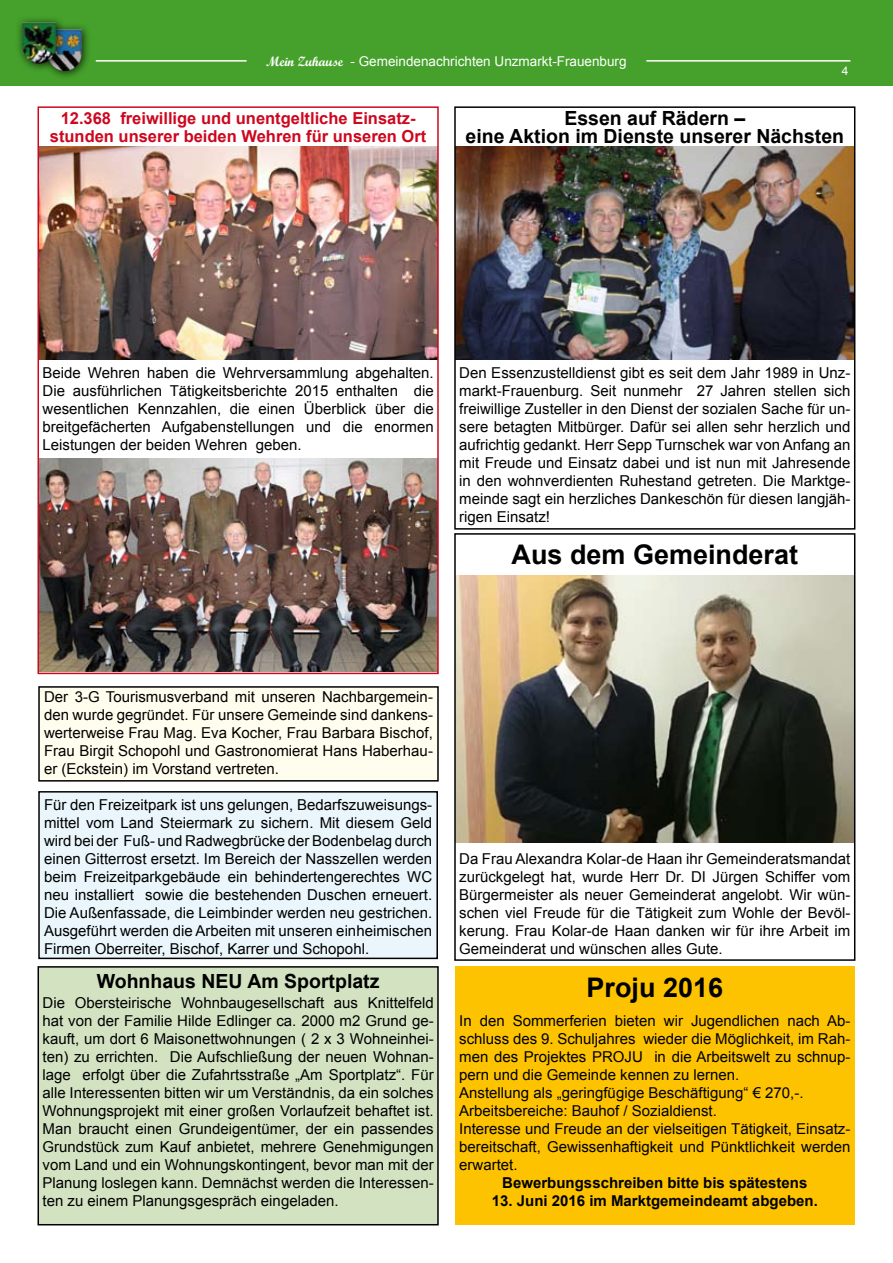
<style>
.page{position:relative;width:893px;height:1263px;background:#fff}
.page>*{position:absolute;margin:0;border:0;box-sizing:border-box;transform-origin:0 0}
.t1{font:700 27px "Arial";color:#000}
.t2{font:700 19.5px/18px "Arial";color:#000;text-align:center}
.t3{font:700 16.5px/18px "Arial";color:#cd071e;text-align:center}
.t4{font:15px/18px "Arial";color:#000;text-align:justify}
.t5{font:700 15px "Arial";color:#000}
.t6{font:13.5px "Arial";color:#fff}
.t7{font:12px "Arial";color:#fff}
.s1{font-family:"Script MT Bold"}
</style>
<div class="page">
<div style="left:0;top:0;width:893px;height:85px;background:#45a12b"></div>
<hr style="left:96px;top:60px;width:754px;height:2px;background:#fff">
<div style="left:247px;top:52px;width:399px;height:18px;background:#45a12b"></div>
<div style="left:41px;top:22px;width:50px;height:58px;background:#000;opacity:.75"></div>
<img style="left:65px;top:29px;width:17px;height:42px">
<div style="left:15px;top:16px;width:50px;height:56px;background:#000;opacity:.75"></div>
<img style="left:22px;top:23px;width:34px;height:41px">
<div style="left:38px;top:966px;width:401px;height:259px;background:#d3e3c2;border:2px solid #000"></div>
<div style="left:455px;top:966px;width:400px;height:259px;background:#fdc300"></div>
<img style="left:457px;top:575px;width:395px;height:267px">
<img style="left:457px;top:146px;width:395px;height:213px">
<div style="left:39px;top:687px;width:399px;height:94px;background:#fffded"></div>
<div style="left:38px;top:686px;width:401px;height:95px;border:2px solid #000"></div>
<div style="left:39px;top:792px;width:398px;height:166px;background:#eaf6fc"></div>
<div style="left:38px;top:791px;width:400px;height:168px;border:2px solid #000"></div>
<img style="left:41px;top:146px;width:395px;height:213px">
<img style="left:41px;top:459px;width:395px;height:212px">
<div style="left:38px;top:106px;width:401px;height:568px;border:2px solid #cd071e"></div>
<div style="left:454px;top:106px;width:401px;height:424px;border:2px solid #000"></div>
<div style="left:454px;top:533px;width:401px;height:428px;border:2px solid #000"></div>
<p class="t6" style="left:266px;top:52px;width:362px"><span class="s1">Mein Zuhause</span> - Gemeindenachrichten Unzmarkt-Frauenburg</p>
<p class="t7" style="left:842px;top:63px;width:8px">4</p>
<p class="t3" style="left:50px;top:109px;width:378px">12.368 freiwillige und unentgeltliche Einsatz&shy;stunden unserer beiden Wehren für unseren Ort</p>
<h2 class="t2" style="left:466px;top:109px;width:380px">Essen auf Rädern –<br>eine Aktion im Dienste unserer Nächsten</h2>
<p class="t4" style="left:43px;top:364px;width:393px">Beide Wehren haben die Wehrversammlung abgehalten.<br>Die ausführlichen Tätigkeitsberichte 2015 enthalten die wesentlichen Kennzahlen, die einen Überblick über die breitgefächerten Aufgabenstellungen und die enormen Leistungen der beiden Wehren geben.</p>
<p class="t4" style="left:459px;top:364px;width:393px">Den Essenzustelldienst gibt es seit dem Jahr 1989 in Unz&shy;markt-Frauenburg. Seit nunmehr 27 Jahren stellen sich freiwillige Zusteller in den Dienst der sozialen Sache für un&shy;sere betagten Mitbürger. Dafür sei allen sehr herzlich und aufrichtig gedankt. Herr Sepp Turnschek war von Anfang an mit Freude und Einsatz dabei und ist nun mit Jahresende in den wohnverdienten Ruhestand getreten. Die Marktge&shy;meinde sagt ein herzliches Dankeschön für diesen langjäh&shy;rigen Einsatz!</p>
<h1 class="t1" style="left:512px;top:537px;width:288px">Aus dem Gemeinderat</h1>
<p class="t4" style="left:44px;top:688px;width:390px">Der 3-G Tourismusverband mit unseren Nachbargemein&shy;den wurde gegründet. Für unsere Gemeinde sind dankens&shy;werterweise Frau Mag. Eva Kocher, Frau Barbara Bischof, Frau Birgit Schopohl und Gastronomierat Hans Haberhau&shy;er (Eckstein) im Vorstand vertreten.</p>
<p class="t4" style="left:44px;top:796px;width:390px">Für den Freizeitpark ist uns gelungen, Bedarfszuweisungs&shy;mittel vom Land Steiermark zu sichern. Mit diesem Geld wird bei der Fuß- und Radwegbrücke der Bodenbelag durch einen Gitterrost ersetzt. Im Bereich der Nasszellen werden beim Freizeitparkgebäude ein behindertengerechtes WC neu installiert sowie die bestehenden Duschen erneuert.<br>Die Außenfassade, die Leimbinder werden neu gestrichen.<br>Ausgeführt werden die Arbeiten mit unseren einheimischen Firmen Oberreiter, Bischof, Karrer und Schopohl.</p>
<h2 class="t2" style="left:97px;top:973px;width:284px">Wohnhaus NEU Am Sportplatz</h2>
<p class="t4" style="left:43px;top:994px;width:393px">Die Obersteirische Wohnbaugesellschaft aus Knittelfeld hat von der Familie Hilde Edlinger ca. 2000 m2 Grund ge&shy;kauft, um dort 6 Maisonettwohnungen ( 2 x 3 Wohneinhei&shy;ten) zu errichten. Die Aufschließung der neuen Wohnan&shy;lage erfolgt über die Zufahrtsstraße „Am Sportplatz“. Für alle Interessenten bitten wir um Verständnis, da ein solches Wohnungsprojekt mit einer großen Vorlaufzeit behaftet ist.<br>Man braucht einen Grundeigentümer, der ein passendes Grundstück zum Kauf anbietet, mehrere Genehmigungen vom Land und ein Wohnungskontingent, bevor man mit der Planung loslegen kann. Demnächst werden die Interessen&shy;ten zu einem Planungsgespräch eingeladen.</p>
<p class="t4" style="left:459px;top:850px;width:393px">Da Frau Alexandra Kolar-de Haan ihr Gemeinderatsmandat zurückgelegt hat, wurde Herr Dr. DI Jürgen Schiffer vom Bürgermeister als neuer Gemeinderat angelobt. Wir wün&shy;schen viel Freude für die Tätigkeit zum Wohle der Bevöl&shy;kerung. Frau Kolar-de Haan danken wir für ihre Arbeit im Gemeinderat und wünschen alles Gute.</p>
<h1 class="t1" style="left:587px;top:969px;width:138px">Proju 2016</h1>
<p class="t4" style="left:459px;top:1012px;width:393px;text-align:left">In den Sommerferien bieten wir Jugendlichen nach Ab&shy;schluss des 9. Schuljahres wieder die Möglichkeit, im Rah&shy;men des Projektes PROJU in die Arbeitswelt zu schnup&shy;pern und die Gemeinde kennen zu lernen.<br>Anstellung als „geringfügige Beschäftigung“ € 270,-.<br>Arbeitsbereiche: Bauhof / Sozialdienst.<br>Interesse und Freude an der vielseitigen Tätigkeit, Einsatz&shy;bereitschaft, Gewissenhaftigkeit und Pünktlichkeit werden erwartet.</p>
<p class="t5" style="left:502px;top:1173px;width:307px">Bewerbungsschreiben bitte bis spätestens</p>
<p class="t5" style="left:492px;top:1191px;width:327px">13. Juni 2016 im Marktgemeindeamt abgeben.</p>
</div>
